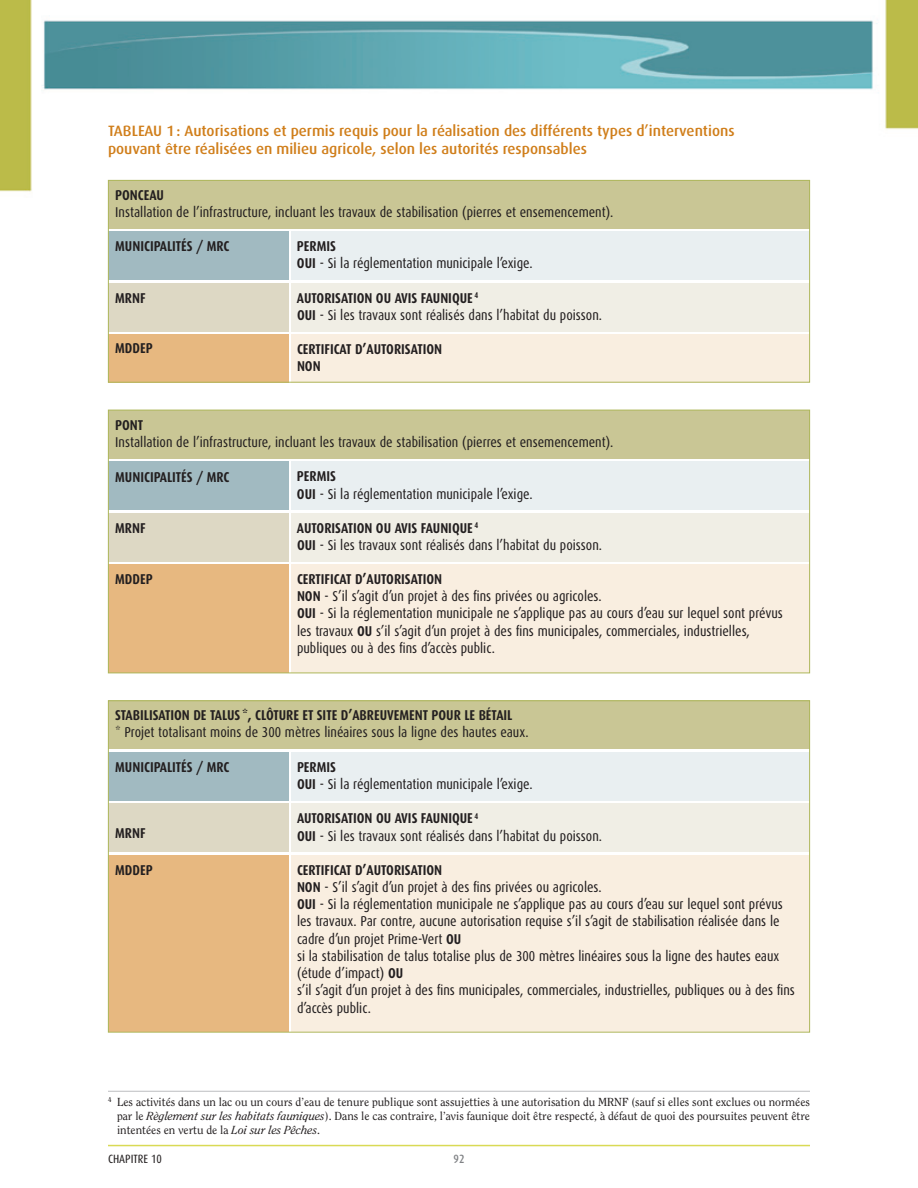
<style>
.page{position:relative;width:918px;height:1188px;background:#fff}
.page>*{position:absolute;margin:0;border:0;box-sizing:border-box;transform-origin:0 0}
.t1{font:500 15px/18px "Dax";color:#d07e1a}
.t2{font:14.25px/17.2px "Dax Condensed";color:#231f20}
.t3{font:700 14.25px "Dax Condensed";color:#231f20}
.t4{font:12px "Dax Condensed";color:#231f20}
.t5{font:500 12px "Dax Condensed";color:#808285}
.t6{font:11.7px/14px "Clearface";color:#231f20;text-align:justify}
.s1{font-weight:700}
.s2{font-style:italic}
</style>
<div class="page">
<img style="left:0;top:0;width:918px;height:200px">
<div style="left:285px;top:180px;width:525px;height:49px;background:#c9c695"></div>
<hr style="left:108px;top:1145px;width:702px;height:1px;background:#d9da55">
<hr style="left:108px;top:1091px;width:702px;height:1px;background:#bcbdc0">
<div style="left:291px;top:232px;width:519px;height:48px;background:#e9eff1"></div>
<div style="left:291px;top:283px;width:519px;height:48px;background:#f0eee5"></div>
<div style="left:291px;top:334px;width:519px;height:48px;background:#f9eee0"></div>
<div style="left:108px;top:180px;width:180px;height:49px;background:#c9c695"></div>
<div style="left:108px;top:232px;width:180px;height:48px;background:#a1bac1"></div>
<div style="left:108px;top:283px;width:180px;height:48px;background:#ddd8c4"></div>
<div style="left:108px;top:334px;width:180px;height:48px;background:#e7b880"></div>
<div style="left:108px;top:180px;width:702px;height:203px;border:1px solid #aeb75b"></div>
<div style="left:271px;top:410px;width:539px;height:48px;background:#c9c695"></div>
<div style="left:291px;top:462px;width:519px;height:48px;background:#e9eff1"></div>
<div style="left:291px;top:513px;width:519px;height:48px;background:#f0eee5"></div>
<div style="left:108px;top:410px;width:180px;height:48px;background:#c9c695"></div>
<div style="left:108px;top:462px;width:180px;height:48px;background:#a1bac1"></div>
<div style="left:108px;top:513px;width:180px;height:48px;background:#ddd8c4"></div>
<div style="left:291px;top:564px;width:519px;height:109px;background:#f9eee0"></div>
<div style="left:108px;top:564px;width:180px;height:109px;background:#e7b880"></div>
<div style="left:108px;top:410px;width:702px;height:263px;border:1px solid #aeb75b"></div>
<div style="left:269px;top:701px;width:541px;height:48px;background:#c9c695"></div>
<div style="left:291px;top:752px;width:519px;height:49px;background:#e9eff1"></div>
<div style="left:291px;top:804px;width:519px;height:48px;background:#f0eee5"></div>
<div style="left:291px;top:855px;width:519px;height:177px;background:#f9eee0"></div>
<div style="left:108px;top:701px;width:180px;height:48px;background:#c9c695"></div>
<div style="left:108px;top:752px;width:180px;height:49px;background:#a1bac1"></div>
<div style="left:108px;top:804px;width:180px;height:48px;background:#ddd8c4"></div>
<div style="left:108px;top:855px;width:180px;height:177px;background:#e7b880"></div>
<p class="t1" style="left:108px;top:122px;width:628px">TABLEAU 1: Autorisations et permis requis pour la réalisation des différents types d’interventions pouvant être réalisées en milieu agricole, selon les autorités responsables</p>
<p class="t3" style="left:115px;top:187px;width:50px">PONCEAU</p>
<p class="t2" style="left:115px;top:204px;width:500px">Installation de l’infrastructure, incluant les travaux de stabilisation (pierres et ensemencement).</p>
<p class="t2" style="left:297px;top:238px;width:237px"><span class="s1">PERMIS<br>OUI</span> - Si la réglementation municipale l’exige.</p>
<p class="t3" style="left:297px;top:290px;width:15px">AUTORISATION</p>
<p class="t3" style="left:376px;top:290px;width:52px">OU AVIS FAUNI</p>
<p class="t3" style="left:115px;top:238px;width:116px">MUNICIPALITÉS / MRC</p>
<p class="t3" style="left:115px;top:290px;width:32px">MRNF</p>
<p class="t2" style="left:297px;top:289px;width:307px;text-indent:155px"><span class="s1">QUE</span> <sup>4<br></sup><span class="s1">OUI</span> - Si les travaux sont réalisés dans l’habitat du poisson.</p>
<p class="t3" style="left:297px;top:341px;width:13px">CERTIFICAT</p>
<p class="t3" style="left:355px;top:341px;width:19px">D’AUTORISATION</p>
<p class="t3" style="left:297px;top:358px;width:25px">NON</p>
<p class="t3" style="left:115px;top:340px;width:39px">MDDEP</p>
<p class="t3" style="left:115px;top:417px;width:15px">PONT</p>
<p class="t2" style="left:115px;top:433px;width:500px">Installation de l’infrastructure, incluant les travaux de stabilisation (pierres et ensemencement).</p>
<p class="t2" style="left:297px;top:468px;width:237px"><span class="s1">PERMIS<br>OUI</span> - Si la réglementation municipale l’exige.</p>
<p class="t3" style="left:297px;top:520px;width:15px">AUTORISATION</p>
<p class="t3" style="left:376px;top:520px;width:52px">OU AVIS FAUNI</p>
<p class="t3" style="left:115px;top:469px;width:116px">MUNICIPALITÉS / MRC</p>
<p class="t3" style="left:115px;top:520px;width:32px">MRNF</p>
<p class="t2" style="left:297px;top:519px;width:307px;text-indent:155px"><span class="s1">QUE</span> <sup>4<br></sup><span class="s1">OUI</span> - Si les travaux sont réalisés dans l’habitat du poisson.</p>
<p class="t3" style="left:297px;top:571px;width:13px">CERTIFICAT</p>
<p class="t2" style="left:297px;top:571px;width:487px;text-indent:58px"><span class="s1">D’AUTORISATION<br>NON</span> - S’il s’agit d’un projet à des fins privées ou agricoles.<br><span class="s1">OUI</span> - Si la réglementation municipale ne s’applique pas au cours d’eau sur lequel sont prévus les travaux <span class="s1">OU</span> s’il s’agit d’un projet à des fins municipales, commerciales, industrielles, publiques ou à des fins d’accès public.</p>
<p class="t3" style="left:115px;top:572px;width:39px">MDDEP</p>
<p class="t3" style="left:115px;top:707px;width:32px">STABILISATION</p>
<p class="t3" style="left:193px;top:707px;width:23px">DE TALUS</p>
<p class="t3" style="left:242px;top:707px;width:39px">*, CLÔTURE</p>
<p class="t3" style="left:303px;top:707px;width:21px">ET SITE</p>
<p class="t3" style="left:341px;top:707px;width:61px">D’ABREUVEMENT</p>
<p class="t3" style="left:432px;top:707px;width:9px">POUR</p>
<p class="t3" style="left:464px;top:707px;width:28px">LE BÉTAIL</p>
<p class="t2" style="left:115px;top:724px;width:415px">* Projet totalisant moins de 300 mètres linéaires sous la ligne des hautes eaux.</p>
<p class="t2" style="left:297px;top:759px;width:237px"><span class="s1">PERMIS<br>OUI</span> - Si la réglementation municipale l’exige.</p>
<p class="t3" style="left:297px;top:811px;width:15px">AUTORISATION</p>
<p class="t3" style="left:376px;top:811px;width:52px">OU AVIS FAUNI</p>
<p class="t3" style="left:115px;top:759px;width:116px">MUNICIPALITÉS / MRC</p>
<p class="t2" style="left:297px;top:810px;width:307px;text-indent:155px"><span class="s1">QUE</span> <sup>4<br></sup><span class="s1">OUI</span> - Si les travaux sont réalisés dans l’habitat du poisson.</p>
<p class="t3" style="left:297px;top:862px;width:13px">CERTIFICAT</p>
<p class="t3" style="left:115px;top:826px;width:32px">MRNF</p>
<p class="t3" style="left:115px;top:862px;width:39px">MDDEP</p>
<p class="t2" style="left:297px;top:861px;width:499px;text-indent:58px"><span class="s1">D’AUTORISATION<br>NON</span> - S’il s’agit d’un projet à des fins privées ou agricoles.<br><span class="s1">OUI</span> - Si la réglementation municipale ne s’applique pas au cours d’eau sur lequel sont prévus les travaux. Par contre, aucune autorisation requise s’il s’agit de stabilisation réalisée dans le cadre d’un projet Prime-Vert <span class="s1">OU<br></span>si la stabilisation de talus totalise plus de 300 mètres linéaires sous la ligne des hautes eaux (étude d’impact) <span class="s1">OU<br></span>s’il s’agit d’un projet à des fins municipales, commerciales, industrielles, publiques ou à des fins d’accès public.</p>
<p class="t6" style="left:117px;top:1095px;width:695px;text-indent:-9px"><sup>4</sup> Les activités dans un lac ou un cours d’eau de tenure publique sont assujetties à une autorisation du MRNF (sauf si elles sont exclues ou normées par le <span class="s2">Règlement sur les habitats fauniques</span>). Dans le cas contraire, l’avis faunique doit être respecté, à défaut de quoi des poursuites peuvent être intentées en vertu de la <span class="s2">Loi sur les Pêches</span>.</p>
<p class="t4" style="left:108px;top:1153px;width:56px">CHAPITRE 10</p>
<p class="t5" style="left:454px;top:1153px;width:12px">92</p>
</div>
